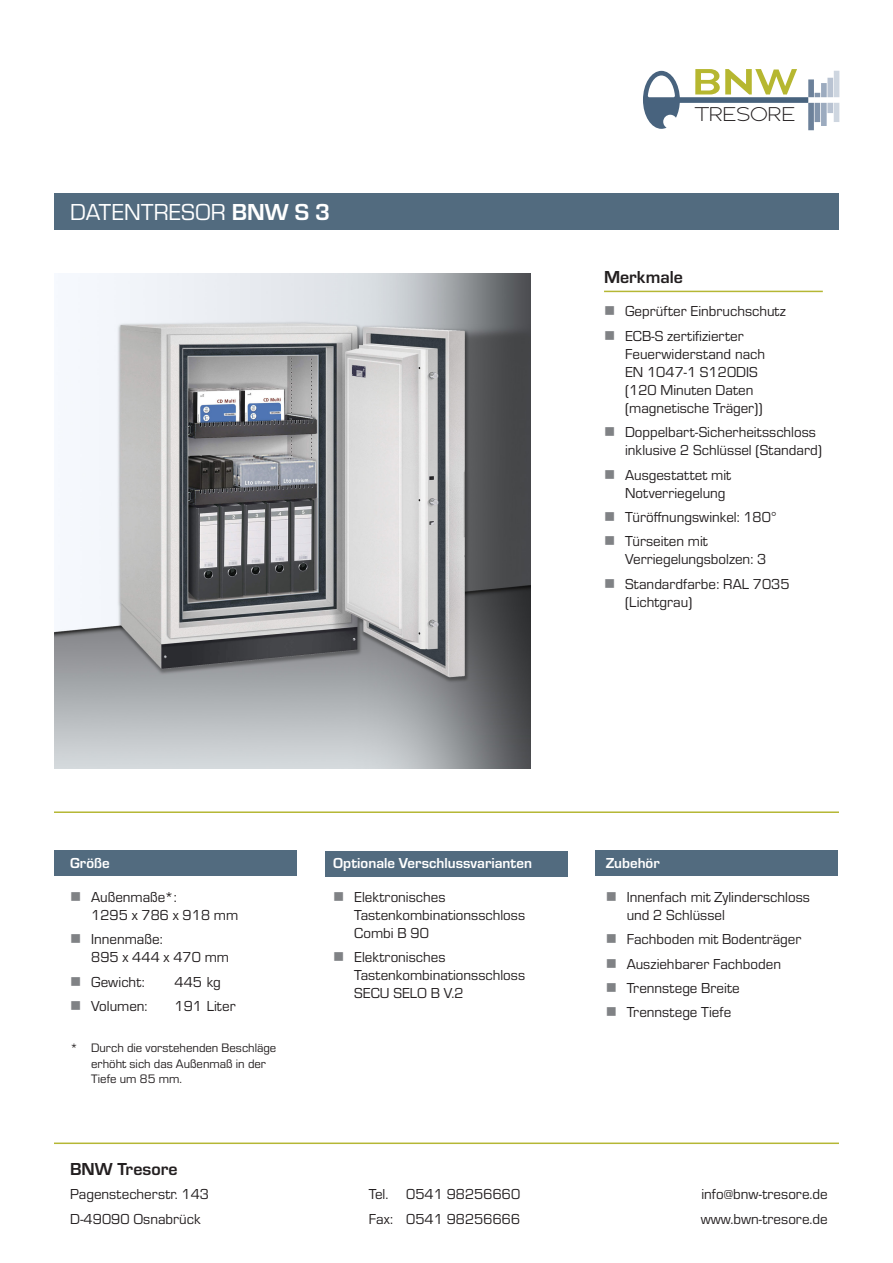
<style>
.page{position:relative;width:893px;height:1263px;background:#fff}
.page>*{position:absolute;margin:0;border:0;box-sizing:border-box;transform-origin:0 0}
.t1{font:24px "Eurostile";color:#fff}
.t2{font:300 19.8px "Adrianna Extended";letter-spacing:.015em;color:#231f20}
.t3{font:700 18px "Eurostile";color:#231f20}
.t4{font:15px/18px "Eurostile";color:#231f20}
.t5{font:700 15px "Eurostile";color:#fff}
.t6{font:12.75px/15.3px "Eurostile";color:#231f20}
.s1{font-weight:700}
.s2{color:#808285}
</style>
<div class="page">
<div style="left:54px;top:193px;width:785px;height:36px;background:#526b7f"></div>
<div style="left:595px;top:850px;width:243px;height:26px;background:#526b7f"></div>
<svg style="left:643px;top:71px;width:37px;height:58px"></svg>
<div style="left:678px;top:97px;width:130px;height:6px;background:#48637e"></div>
<svg style="left:695px;top:69px;width:102px;height:25px"></svg>
<div style="left:834px;top:71px;width:5px;height:26px;background:#ced6e0"></div>
<div style="left:821px;top:83px;width:6px;height:14px;background:#9cabbf"></div>
<svg style="left:815px;top:93px;width:5px;height:4px"></svg>
<div style="left:808px;top:79px;width:6px;height:18px;background:#6c819a"></div>
<div style="left:827px;top:78px;width:6px;height:19px;background:#b9c3d2"></div>
<div style="left:834px;top:103px;width:5px;height:19px;background:#ced6e0"></div>
<div style="left:821px;top:103px;width:6px;height:23px;background:#9cabbf"></div>
<div style="left:814px;top:103px;width:6px;height:19px;background:#8395ac"></div>
<div style="left:808px;top:103px;width:6px;height:27px;background:#6c819a"></div>
<div style="left:827px;top:103px;width:6px;height:10px;background:#b9c3d2"></div>
<hr style="left:54px;top:1142px;width:785px;height:2px;background:#b5b734">
<hr style="left:54px;top:811px;width:785px;height:2px;background:#b5b734">
<div style="left:54px;top:850px;width:242px;height:26px;background:#526b7f"></div>
<div style="left:326px;top:851px;width:242px;height:25px;background:#526b7f"></div>
<img style="left:54px;top:273px;width:476px;height:496px">
<hr style="left:604px;top:291px;width:219px;height:1px;background:#b5b734">
<h1 class="t1" style="left:70px;top:196px;width:262px">DATENTRESOR <span class="s1">BNW S 3</span></h1>
<h2 class="t2" style="left:695px;top:102px;width:102px">TRESORE</h2>
<p class="t3" style="left:604px;top:264px;width:80px">Merkmale</p>
<p class="t4" style="left:604px;top:302px;width:183px"><span class="s2">■</span> Geprüfter Einbruchschutz</p>
<p class="t4" style="left:625px;top:326px;width:142px;text-indent:-21px"><span class="s2">■</span> ECB-S zertifizierter<br>Feuerwiderstand nach<br>EN 1047-1 S120DIS (120 Minuten Daten (magnetische Träger))</p>
<p class="t4" style="left:625px;top:423px;width:198px;text-indent:-21px"><span class="s2">■</span> Doppelbart-Sicherheitsschloss inklusive 2 Schlüssel (Standard)</p>
<p class="t4" style="left:625px;top:465px;width:108px;text-indent:-21px"><span class="s2">■</span> Ausgestattet mit<br>Notverriegelung</p>
<p class="t4" style="left:604px;top:507px;width:174px"><span class="s2">■</span> Türöffnungswinkel: 180°</p>
<p class="t4" style="left:625px;top:532px;width:143px;text-indent:-21px"><span class="s2">■</span> Türseiten mit<br>Verriegelungsbolzen: 3</p>
<p class="t4" style="left:625px;top:574px;width:166px;text-indent:-21px"><span class="s2">■</span> Standardfarbe: RAL 7035 (Lichtgrau)</p>
<p class="t5" style="left:70px;top:853px;width:41px">Größe</p>
<p class="t4" style="left:91px;top:887px;width:149px;text-indent:-21px"><span class="s2">■</span> Außenmaße*:<br>1295 x 786 x 918 mm</p>
<p class="t4" style="left:91px;top:929px;width:139px;text-indent:-21px"><span class="s2">■</span> Innenmaße:<br>895 x 444 x 470 mm</p>
<p class="t4" style="left:70px;top:972px;width:76px"><span class="s2">■</span> Gewicht:</p>
<p class="t4" style="left:175px;top:972px;width:48px">445 kg</p>
<p class="t4" style="left:70px;top:996px;width:79px"><span class="s2">■</span> Volumen:</p>
<p class="t4" style="left:175px;top:996px;width:62px">191 Liter</p>
<p class="t6" style="left:91px;top:1040px;width:187px;text-indent:-21px">* Durch die vorstehenden Beschläge erhöht sich das Außenmaß in der<br>Tiefe um 85 mm.</p>
<p class="t5" style="left:333px;top:853px;width:200px">Optionale Verschlussvarianten</p>
<p class="t4" style="left:354px;top:887px;width:172px;text-indent:-21px"><span class="s2">■</span> Elektronisches<br>Tastenkombinationsschloss<br>Combi B 90</p>
<p class="t4" style="left:354px;top:947px;width:172px;text-indent:-21px"><span class="s2">■</span> Elektronisches<br>Tastenkombinationsschloss<br>SECU SELO B V.2</p>
<p class="t5" style="left:606px;top:853px;width:56px">Zubehör</p>
<p class="t4" style="left:627px;top:887px;width:185px;text-indent:-21px"><span class="s2">■</span> Innenfach mit Zylinderschloss und 2 Schlüssel</p>
<p class="t4" style="left:606px;top:929px;width:197px"><span class="s2">■</span> Fachboden mit Bodenträger</p>
<p class="t4" style="left:606px;top:954px;width:177px"><span class="s2">■</span> Ausziehbarer Fachboden</p>
<p class="t4" style="left:606px;top:978px;width:136px"><span class="s2">■</span> Trennstege Breite</p>
<p class="t4" style="left:606px;top:1003px;width:127px"><span class="s2">■</span> Trennstege Tiefe</p>
<p class="t3" style="left:70px;top:1156px;width:109px">BNW Tresore</p>
<p class="t4" style="left:70px;top:1185px;width:140px">Pagenstecherstr. 143</p>
<p class="t4" style="left:369px;top:1185px;width:153px">Tel. 0541 98256660</p>
<p class="t4" style="left:701px;top:1185px;width:128px">info@bnw-tresore.de</p>
<p class="t4" style="left:70px;top:1209px;width:132px">D-49090 Osnabrück</p>
<p class="t4" style="left:369px;top:1209px;width:153px">Fax: 0541 98256666</p>
<p class="t4" style="left:701px;top:1209px;width:128px">www.bwn-tresore.de</p>
</div>
